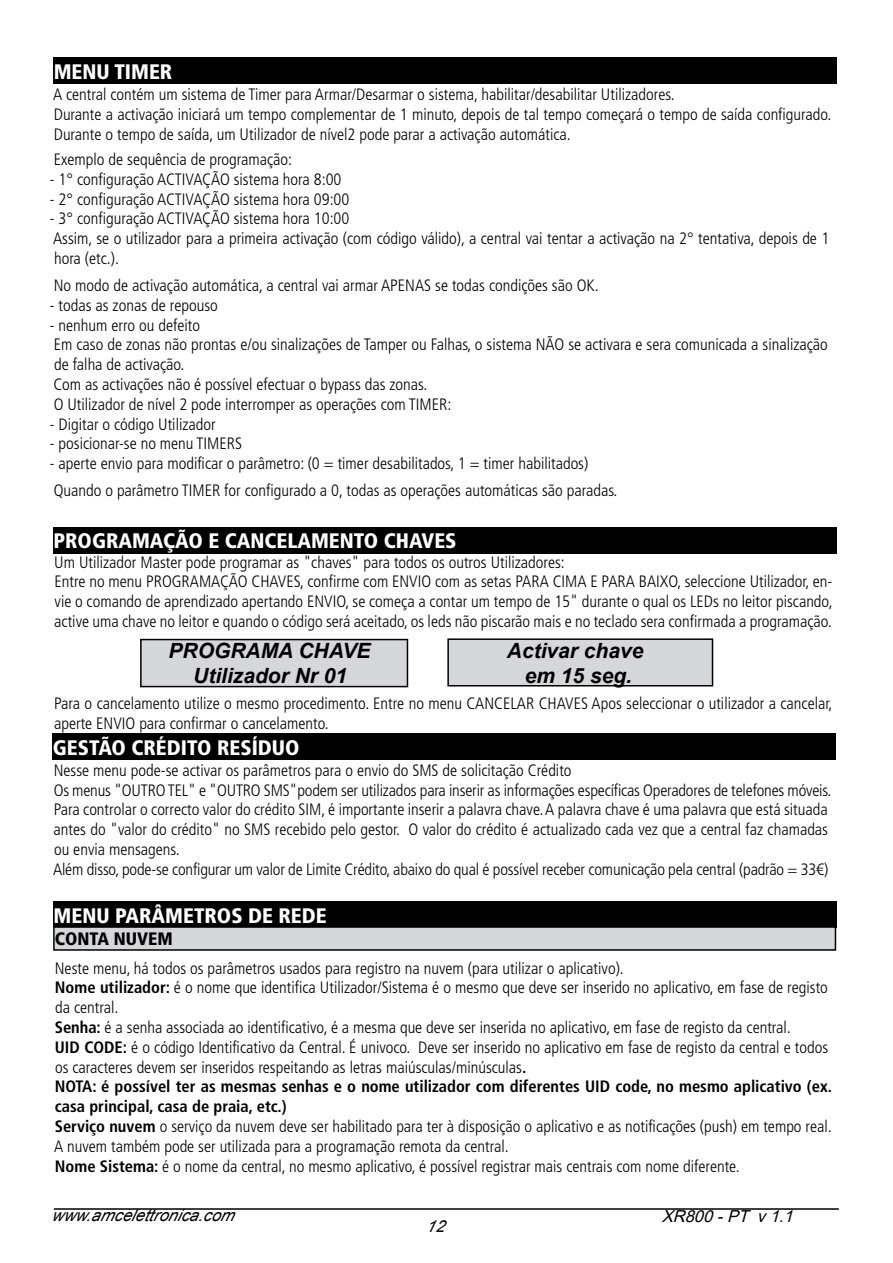
<style>
.page{position:relative;width:893px;height:1263px;background:#fff}
.page>*{position:absolute;margin:0;border:0;box-sizing:border-box;transform-origin:0 0}
.t1{font:900 condensed 21px "Frutiger LT Std";color:#fff}
.t2{font:italic 700 21px/25.2px "Arial";color:#000;text-align:center}
.t3{font:900 condensed 18px "Frutiger LT Std";color:#000}
.t4{font:300 condensed 16.5px/19.8px "Frutiger LT Std";color:#000}
.t5{font:italic 16.5px "Arial";color:#000}
.t6{font:italic 16.5px "Arial";color:#000}
.s1{font-weight:700}
</style>
<div class="page">
<hr style="left:54px;top:1208px;width:785px;height:2px;background:#000">
<div style="left:53px;top:58px;width:783px;height:26px;background:#000"></div>
<div style="left:53px;top:527px;width:783px;height:26px;background:#000"></div>
<div style="left:53px;top:734px;width:783px;height:26px;background:#000"></div>
<div style="left:141px;top:639px;width:266px;height:48px;background:#d5d7d8"></div>
<div style="left:140px;top:639px;width:268px;height:48px;border:2px solid #000"></div>
<div style="left:448px;top:639px;width:264px;height:47px;background:#d5d7d8"></div>
<div style="left:447px;top:638px;width:266px;height:48px;border:2px solid #000"></div>
<div style="left:53px;top:902px;width:783px;height:26px;background:#000"></div>
<div style="left:54px;top:927px;width:781px;height:23px;background:#d5d7d8"></div>
<div style="left:53px;top:926px;width:783px;height:25px;border:2px solid #000"></div>
<p class="t1" style="left:54px;top:59px;width:120px">MENU TIMER</p>
<p class="t4" style="left:53px;top:85px;width:780px">A central contém um sistema de Timer para Armar/Desarmar o sistema, habilitar/desabilitar Utilizadores.<br>Durante a activação iniciará um tempo complementar de 1 minuto, depois de tal tempo começará o tempo de saída configurado.<br>Durante o tempo de saída, um Utilizador de nível2 pode parar a activação automática.</p>
<p class="t4" style="left:54px;top:150px;width:240px">Exemplo de sequência de programação:</p>
<p class="t4" style="left:50px;top:169px;width:293px">- 1° configuração ACTIVAÇÃO sistema hora 8:00</p>
<p class="t4" style="left:50px;top:189px;width:301px">- 2° configuração ACTIVAÇÃO sistema hora 09:00</p>
<p class="t4" style="left:50px;top:209px;width:781px">- 3° configuração ACTIVAÇÃO sistema hora 10:00<br>Assim, se o utilizador para a primeira activação (com código válido), a central vai tentar a activação na 2° tentativa, depois de 1 hora (etc.).</p>
<p class="t4" style="left:54px;top:276px;width:546px">No modo de activação automática, a central vai armar APENAS se todas condições são OK.</p>
<p class="t4" style="left:50px;top:295px;width:170px">- todas as zonas de repouso</p>
<p class="t4" style="left:50px;top:315px;width:780px">- nenhum erro ou defeito<br>Em caso de zonas não prontas e/ou sinalizações de Tamper ou Falhas, o sistema NÃO se activara e sera comunicada a sinalização de falha de activação.<br>Com as activações não é possível efectuar o bypass das zonas.<br>O Utilizador de nível 2 pode interromper as operações com TIMER:</p>
<p class="t4" style="left:50px;top:414px;width:167px">- Digitar o código Utilizador</p>
<p class="t4" style="left:50px;top:434px;width:194px">- posicionar-se no menu TIMERS</p>
<p class="t4" style="left:50px;top:450px;width:569px;line-height:27px">- aperte envio para modificar o parâmetro: (0 = timer desabilitados, 1 = timer habilitados)<br>Quando o parâmetro TIMER for configurado a 0, todas as operações automáticas são paradas.</p>
<p class="t1" style="left:54px;top:528px;width:405px">PROGRAMAÇÃO E CANCELAMENTO CHAVES</p>
<p class="t4" style="left:54px;top:552px;width:780px">Um Utilizador Master pode programar as "chaves" para todos os outros Utilizadores:<br>Entre no menu PROGRAMAÇÃO CHAVES, confirme com ENVIO com as setas PARA CIMA E PARA BAIXO, seleccione Utilizador, en&shy;vie o comando de aprendizado apertando ENVIO, se começa a contar um tempo de 15" durante o qual os LEDs no leitor piscando, active uma chave no leitor e quando o código será aceitado, os leds não piscarão mais e no teclado sera confirmada a programação.</p>
<p class="t2" style="left:169px;top:639px;width:203px">PROGRAMA CHAVE<br>Utilizador Nr 01</p>
<p class="t2" style="left:507px;top:638px;width:138px">Activar chave em 15 seg.</p>
<p class="t4" style="left:54px;top:693px;width:780px">Para o cancelamento utilize o mesmo procedimento. Entre no menu CANCELAR CHAVES Apos seleccionar o utilizador a cancelar, aperte ENVIO para confirmar o cancelamento.</p>
<p class="t1" style="left:53px;top:735px;width:246px">GESTÃO CRÉDITO RESÍDUO</p>
<p class="t4" style="left:53px;top:760px;width:780px">Nesse menu pode-se activar os parâmetros para o envio do SMS de solicitação Crédito<br>Os menus "OUTRO TEL" e "OUTRO SMS"podem ser utilizados para inserir as informações específicas Operadores de telefones móveis.<br>Para controlar o correcto valor do crédito SIM, é importante inserir a palavra chave. A palavra chave é uma palavra que está situada antes do "valor do crédito" no SMS recebido pelo gestor. O valor do crédito é actualizado cada vez que a central faz chamadas ou envia mensagens.<br>Além disso, pode-se configurar um valor de Limite Crédito, abaixo do qual é possível receber comunicação pela central (padrão = 33€)</p>
<p class="t1" style="left:54px;top:903px;width:275px">MENU PARÂMETROS DE REDE</p>
<p class="t3" style="left:55px;top:928px;width:120px">CONTA NUVEM</p>
<p class="t4" style="left:54px;top:958px;width:779px">Neste menu, há todos os parâmetros usados para registro na nuvem (para utilizar o aplicativo).<br><span class="s1">Nome utilizador:</span> é o nome que identifica Utilizador/Sistema é o mesmo que deve ser inserido no aplicativo, em fase de registo da central.<br><span class="s1">Senha:</span> é a senha associada ao identificativo, é a mesma que deve ser inserida no aplicativo, em fase de registo da central.<br><span class="s1">UID CODE :</span> é o código Identificativo da Central. É univoco. Deve ser inserido no aplicativo em fase de registo da central e todos os caracteres devem ser inseridos respeitando as letras maiúsculas/minúsculas<span class="s1">.<br>NOTA: é possível ter as mesmas senhas e o nome utilizador com diferentes UID code, no mesmo aplicativo (ex. casa principal, casa de praia, etc.)<br>Serviço nuvem</span> o serviço da nuvem deve ser habilitado para ter à disposição o aplicativo e as notificações (push) em tempo real.<br>A nuvem também pode ser utilizada para a programação remota da central.<br><span class="s1">Nome Sistema:</span> é o nome da central, no mesmo aplicativo, é possível registrar mais centrais com nome diferente.</p>
<p class="t5" style="left:51px;top:1204px;width:190px">www.amcelettronica.com</p>
<p class="t6" style="left:662px;top:1205px;width:138px">XR800-PT v1.1</p>
<p class="t5" style="left:426px;top:1215px;width:26px">12</p>
</div>
